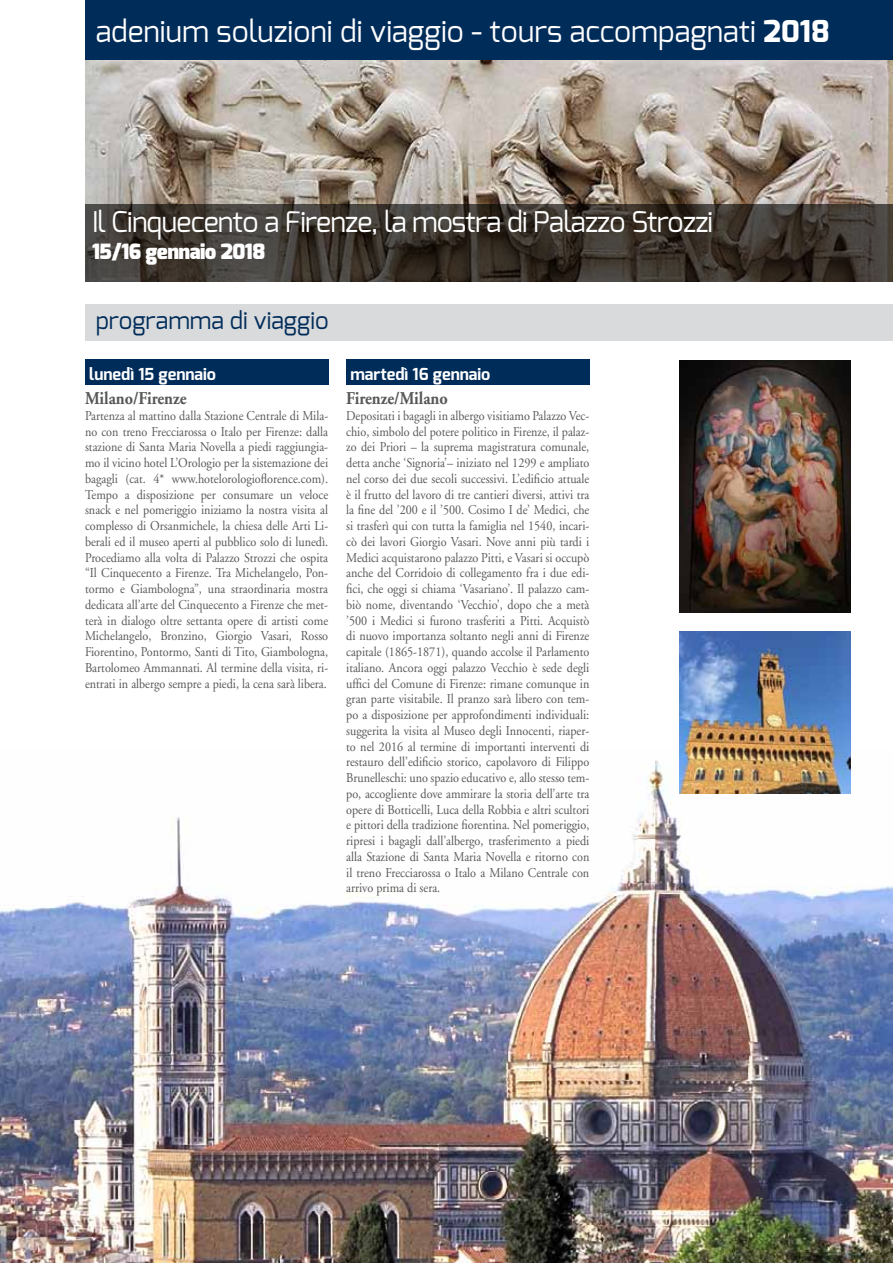
<style>
.page{position:relative;width:893px;height:1263px;background:#fff}
.page>*{position:absolute;margin:0;border:0;box-sizing:border-box;transform-origin:0 0}
.t1{font:30px "Exo";color:#fff}
.t2{font:28.5px "Exo";letter-spacing:-.025em;color:#fff}
.t3{font:24px "Exo";color:#002c5a}
.t4{font:900 21px "Exo";letter-spacing:-.025em;color:#fff}
.t5{font:700 18px "Adobe Garamond";color:#58585a;scale:.9 1}
.t6{font:700 16.5px "Exo";color:#fff}
.t7{font:13.5px/15.8px "Adobe Garamond";color:#58585a;text-align:justify;scale:.9 1}
.s1{font-weight:800}
</style>
<div class="page">
<img style="left:0;top:748px;width:893px;height:515px">
<img style="left:85px;top:60px;width:808px;height:144px">
<img style="left:679px;top:360px;width:171px;height:253px">
<div style="left:85px;top:0;width:808px;height:60px;background:#002c5a"></div>
<svg style="left:85px;top:204px;width:808px;height:77px;background:#3b342d"></svg>
<div style="left:85px;top:304px;width:808px;height:36px;background:#d9dadb"></div>
<img style="left:679px;top:631px;width:171px;height:163px">
<div style="left:85px;top:359px;width:243px;height:25px;background:#002c5a"></div>
<div style="left:346px;top:359px;width:243px;height:25px;background:#002c5a"></div>
<h1 class="t1" style="left:96px;top:12px;width:736px">adenium soluzioni di viaggio - tours accompagnati <span class="s1">2018</span></h1>
<h2 class="t2" style="left:92px;top:204px;width:623px">Il Cinquecento a Firenze, la mostra di Palazzo Strozzi</h2>
<h3 class="t4" style="left:92px;top:238px;width:175px">15/16 gennaio 2018</h3>
<h3 class="t3" style="left:96px;top:305px;width:235px">programma di viaggio</h3>
<p class="t6" style="left:89px;top:363px;width:128px">lunedì 15 gennaio</p>
<h3 class="t5" style="left:85px;top:388px;width:114px">Milano/Firenze</h3>
<p class="t7" style="left:85px;top:408px;width:272px">Partenza al mattino dalla Stazione Centrale di Mila&shy;no con treno Frecciarossa o Italo per Firenze: dalla stazione di Santa Maria Novella a piedi raggiungia&shy;mo il vicino hotel L’Orologio per la sistemazione dei bagagli (cat. 4* www.hotelorologioflorence.com).<br>Tempo a disposizione per consumare un veloce snack e nel pomeriggio iniziamo la nostra visita al complesso di Orsanmichele, la chiesa delle Arti Li&shy;berali ed il museo aperti al pubblico solo di lunedì.<br>Procediamo alla volta di Palazzo Strozzi che ospita “Il Cinquecento a Firenze. Tra Michelangelo, Pon&shy;tormo e Giambologna”, una straordinaria mostra dedicata all’arte del Cinquecento a Firenze che met&shy;terà in dialogo oltre settanta opere di artisti come Michelangelo, Bronzino, Giorgio Vasari, Rosso Fiorentino, Pontormo, Santi di Tito, Giambologna, Bartolomeo Ammannati. Al termine della visita, ri&shy;entrati in albergo sempre a piedi, la cena sarà libera.</p>
<p class="t6" style="left:350px;top:363px;width:141px">martedì 16 gennaio</p>
<h3 class="t5" style="left:346px;top:388px;width:114px">Firenze/Milano</h3>
<p class="t7" style="left:346px;top:408px;width:272px">Depositati i bagagli in albergo visitiamo Palazzo Vec&shy;chio, simbolo del potere politico in Firenze, il palaz&shy;zo dei Priori – la suprema magistratura comunale, detta anche ‘Signoria’– iniziato nel 1299 e ampliato nel corso dei due secoli successivi. L’edificio attuale è il frutto del lavoro di tre cantieri diversi, attivi tra la fine del ’200 e il ’500. Cosimo I de’ Medici, che si trasferì qui con tutta la famiglia nel 1540, incari&shy;cò dei lavori Giorgio Vasari. Nove anni più tardi i Medici acquistarono palazzo Pitti, e Vasari si occupò anche del Corridoio di collegamento fra i due edi&shy;fici, che oggi si chiama ‘Vasariano’. Il palazzo cam&shy;biò nome, diventando ‘Vecchio’, dopo che a metà ’500 i Medici si furono trasferiti a Pitti. Acquistò di nuovo importanza soltanto negli anni di Firenze capitale (1865-1871), quando accolse il Parlamento italiano. Ancora oggi palazzo Vecchio è sede degli uffici del Comune di Firenze: rimane comunque in gran parte visitabile. Il pranzo sarà libero con tem&shy;po a disposizione per approfondimenti individuali: suggerita la visita al Museo degli Innocenti, riaper&shy;to nel 2016 al termine di importanti interventi di restauro dell’edificio storico, capolavoro di Filippo Brunelleschi: uno spazio educativo e, allo stesso tem&shy;po, accogliente dove ammirare la storia dell’arte tra opere di Botticelli, Luca della Robbia e altri scultori e pittori della tradizione fiorentina. Nel pomeriggio, ripresi i bagagli dall’albergo, trasferimento a piedi alla Stazione di Santa Maria Novella e ritorno con il treno Frecciarossa o Italo a Milano Centrale con arrivo prima di sera.</p>
</div>
